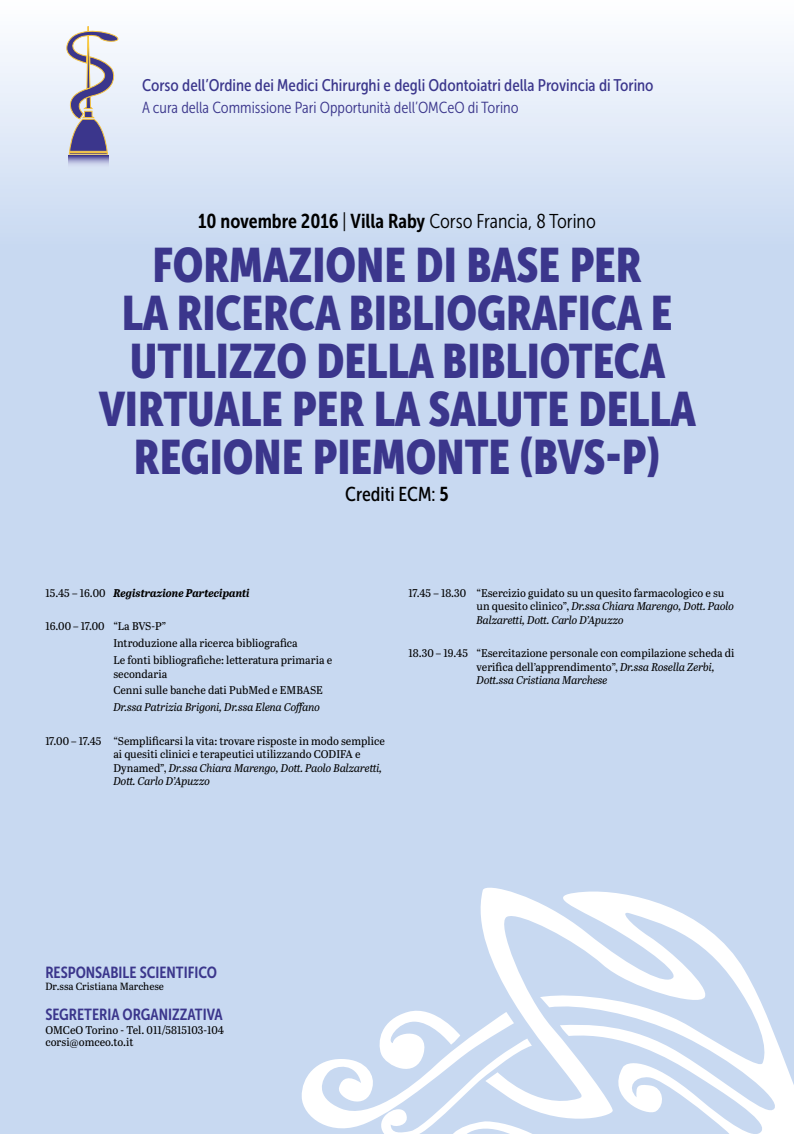
<style>
.page{position:relative;width:794px;height:1134px;background:#c8d9f1}
.page>*{position:absolute;margin:0;border:0;box-sizing:border-box;transform-origin:0 0}
.t1{font:48px/48px "Museo Sans Cond 900";color:#3b368c;text-align:center}
.t2{font:20px "Museo Sans Cond 700";color:#000}
.t3{font:20px "Museo Sans Cond 500";color:#000}
.t4{font:16.8px "Museo Sans Cond 500";color:#3b368c}
.t5{font:16px "Museo Sans Cond 300";color:#3b368c}
.t6{font:16px "Museo Sans Cond 700";color:#3b368c}
.t7{font:11.2px/13.4px "Abril Titling";color:#000}
.t8{font:italic 11.2px "Abril Titling";color:#000}
.t9{font:italic 700 11.2px "Abril Titling";color:#000}
.t10{font:10.4px "Abril Titling";color:#000}
.s1{font-family:"Museo Sans Cond 300"}
.s2{font-family:"Museo Sans Cond 700"}
.s3{font-weight:400;font-style:normal}
.s4{font-style:italic}
</style>
<div class="page">
<div style="left:0;top:0;width:794px;height:245px;background:linear-gradient(to bottom,#feffff,#c9d9f2)"></div>
<svg style="left:68px;top:155px;width:40px;height:15px"></svg>
<svg style="left:59px;top:26px;width:64px;height:128px;background:#c2c0cf"></svg>
<svg style="left:480px;top:887px;width:314px;height:247px"></svg>
<svg style="left:301px;top:1004px;width:231px;height:130px"></svg>
<h3 class="t4" style="left:142px;top:76px;width:513px">Corso dell’Ordine dei Medici Chirurghi e degli Odontoiatri della Provincia di Torino</h3>
<h3 class="t5" style="left:142px;top:99px;width:378px">A cura della Commissione Pari Opportunità dell’OMCeO di Torino</h3>
<h2 class="t2" style="left:198px;top:210px;width:399px">10 novembre 2016 <span class="s1">|</span> Villa Raby <span class="s1">Corso Francia, 8 Torino</span></h2>
<h1 class="t1" style="left:99px;top:241px;width:598px">FORMAZIONE DI BASE PER<br>LA RICERCA BIBLIOGRAFICA E<br>UTILIZZO DELLA BIBLIOTECA<br>VIRTUALE PER LA SALUTE DELLA<br>REGIONE PIEMONTE (BVS-P)</h1>
<h2 class="t3" style="left:345px;top:483px;width:105px">Crediti ECM: <span class="s2">5</span></h2>
<p class="t9" style="left:45px;top:584px;width:206px"><span class="s3">15.45 – 16.00</span> Registrazione Partecipanti</p>
<p class="t7" style="left:113px;top:617px;width:220px;line-height:16.8px;text-indent:-68px">16.00 – 17.00 “La BVS-P”<br>Introduzione alla ricerca bibliografica<br>Le fonti bibliografiche: letteratura primaria e</p>
<p class="t7" style="left:113px;top:665px;width:211px;line-height:16.8px">secondaria<br>Cenni sulle banche dati PubMed e EMBASE</p>
<p class="t8" style="left:113px;top:699px;width:208px">Dr.ssa Patrizia Brigoni, Dr.ssa Elena Coffano</p>
<p class="t7" style="left:113px;top:734px;width:273px;text-indent:-68px">17.00 – 17.45 “Semplificarsi la vita: trovare risposte in modo semplice ai quesiti clinici e terapeutici utilizzando CODIFA e Dynamed”, <span class="s4">Dr.ssa Chiara Marengo, Dott. Paolo Balzaretti, Dott. Carlo D’Apuzzo</span></p>
<p class="t7" style="left:476px;top:585px;width:259px;text-indent:-68px">17.45 – 18.30 “Esercizio guidato su un quesito farmacologico e su un quesito clinico”, <span class="s4">Dr.ssa Chiara Marengo, Dott. Paolo<br>Balzaretti, Dott. Carlo D’Apuzzo</span></p>
<p class="t7" style="left:476px;top:646px;width:259px;text-indent:-68px">18.30 – 19.45 “Esercitazione personale con compilazione scheda di verifica dell’apprendimento”, <span class="s4">Dr.ssa Rosella Zerbi,<br>Dott.ssa Cristiana Marchese</span></p>
<h3 class="t6" style="left:45px;top:964px;width:173px">RESPONSABILE SCIENTIFICO</h3>
<p class="t10" style="left:45px;top:978px;width:120px">Dr.ssa Cristiana Marchese</p>
<h3 class="t6" style="left:45px;top:1006px;width:179px">SEGRETERIA ORGANIZZATIVA</h3>
<p class="t7" style="left:45px;top:1024px;width:180px;line-height:11.5px">OMCeO Torino - Tel. 011/5815103-104 corsi@omceo.to.it</p>
</div>
